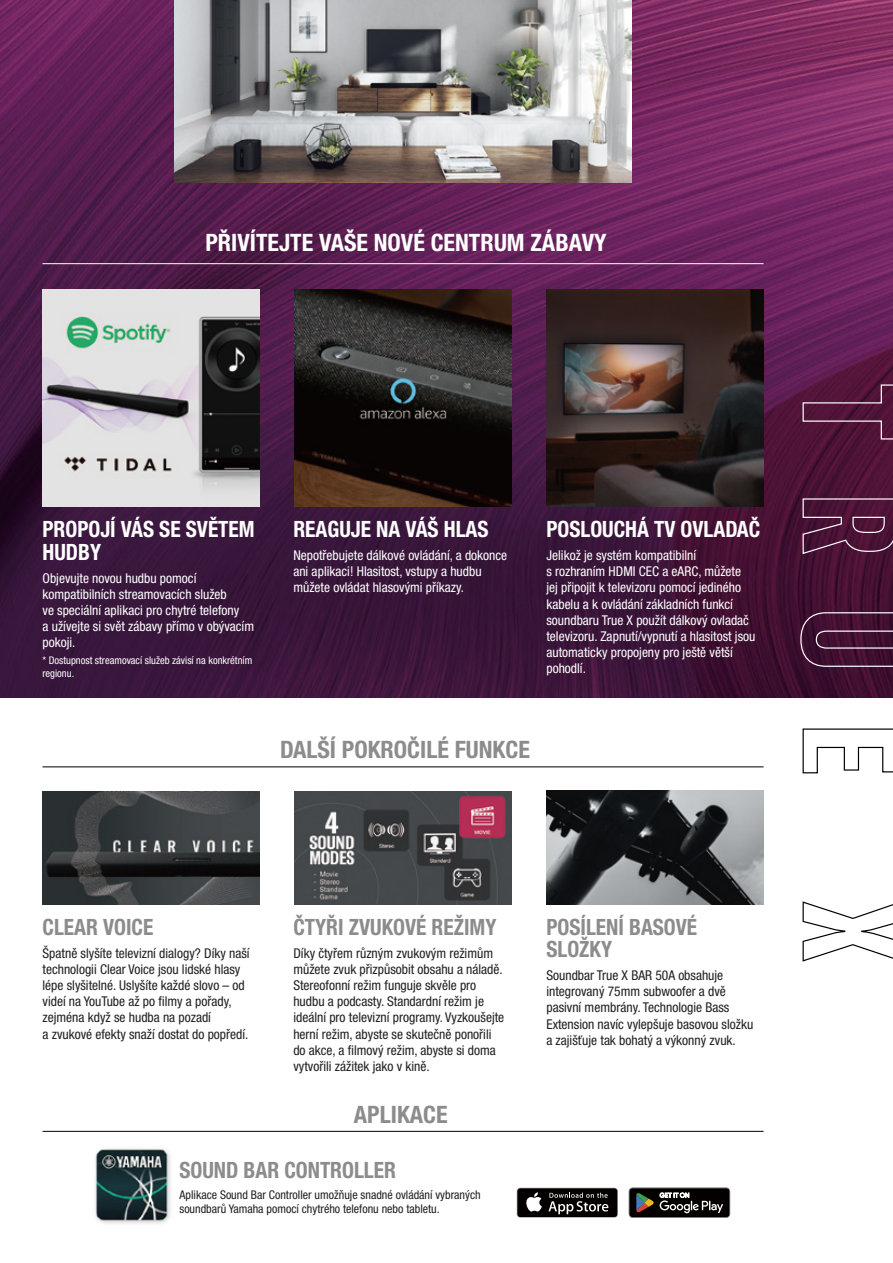
<style>
.page{position:relative;width:893px;height:1263px;background:#fff}
.page>*{position:absolute;margin:0;border:0;box-sizing:border-box;transform-origin:0 0}
.t1{font:700 condensed 24px "Helvetica Neue LT Pro";color:#fff}
.t2{font:700 condensed 24px "Helvetica Neue LT Pro";color:#8b8c8b}
.t3{font:700 condensed 22.5px/22.5px "Helvetica Neue LT Pro";color:#8b8c8b;scale:.95 1}
.t4{font:700 condensed 22.5px/22.5px "Helvetica Neue LT Pro";color:#fff;scale:.95 1}
.B{font:condensed 13.5px/16.2px "Helvetica Neue LT Pro";color:#231f20}
.B-2{font:condensed 13.5px/16.2px "Helvetica Neue LT Pro";color:#fff}
.B-3{font:condensed 12px/14.4px "Helvetica Neue LT Pro";color:#231f20}
.B-4{font:condensed 10.5px/12.6px "Helvetica Neue LT Pro";color:#fff}
</style>
<div class="page">
<img style="left:0;top:0;width:893px;height:697px">
<img style="left:294px;top:791px;width:218px;height:114px">
<img style="left:174px;top:0;width:458px;height:183px">
<img style="left:294px;top:289px;width:218px;height:218px">
<img style="left:43px;top:791px;width:217px;height:114px">
<img style="left:43px;top:289px;width:217px;height:218px">
<img style="left:95px;top:1149px;width:76px;height:75px">
<div style="left:517px;top:1188px;width:101px;height:30px;background:#929191;border-radius:4px"></div>
<div style="left:517px;top:1188px;width:100px;height:29px;background:#040000;border-radius:3px"></div>
<svg style="left:526px;top:1192px;width:16px;height:19px"></svg>
<svg style="left:548px;top:1192px;width:60px;height:22px"></svg>
<hr style="left:43px;top:767px;width:721px;height:1px;background:#000">
<hr style="left:43px;top:263px;width:721px;height:1px;background:#fff">
<hr style="left:43px;top:1131px;width:721px;height:1px;background:#000">
<img style="left:546px;top:289px;width:218px;height:218px">
<img style="left:546px;top:791px;width:218px;height:114px">
<svg style="left:629px;top:1188px;width:101px;height:30px;background:#312e2c"></svg>
<svg style="left:802px;top:384px;width:91px;height:56px;background:#5a2042"></svg>
<svg style="left:802px;top:498px;width:91px;height:57px;background:#5a2747"></svg>
<svg style="left:800px;top:612px;width:93px;height:55px;background:#502442"></svg>
<svg style="left:802px;top:728px;width:91px;height:46px"></svg>
<svg style="left:802px;top:901px;width:91px;height:61px"></svg>
<p class="t1" style="left:205px;top:228px;width:403px">PŘIVÍTEJTE VAŠE NOVÉ CENTRUM ZÁBAVY</p>
<h1 class="t4" style="left:43px;top:518px;width:225px">PROPOJÍ VÁS SE SVĚTEM<br>HUDBY</h1>
<p class="B-2" style="left:43px;top:569px;width:213px">Objevujte novou hudbu pomocí kompatibilních streamovacích služeb<br>ve speciální aplikaci pro chytré telefony<br>a užívejte si svět zábavy přímo v obývacím pokoji.</p>
<p class="B-4" style="left:43px;top:654px;width:211px">* Dostupnost streamovací služeb závisí na konkrétním regionu.</p>
<h1 class="t4" style="left:293px;top:518px;width:207px">REAGUJE NA VÁŠ HLAS</h1>
<p class="B-2" style="left:293px;top:547px;width:215px">Nepotřebujete dálkové ovládání, a dokonce ani aplikaci! Hlasitost, vstupy a hudbu můžete ovládat hlasovými příkazy.</p>
<h1 class="t4" style="left:546px;top:518px;width:227px">POSLOUCHÁ TV OVLADAČ</h1>
<p class="B-2" style="left:546px;top:547px;width:210px">Jelikož je systém kompatibilní<br>s rozhraním HDMI CEC a eARC, můžete jej připojit k televizoru pomocí jediného kabelu a k ovládání základních funkcí soundbaru True X použít dálkový ovladač televizoru. Zapnutí/vypnutí a hlasitost jsou automaticky propojeny pro ještě větší pohodlí.</p>
<p class="t2" style="left:280px;top:735px;width:251px">DALŠÍ POKROČILÉ FUNKCE</p>
<h1 class="t3" style="left:43px;top:915px;width:118px">CLEAR VOICE</h1>
<p class="B" style="left:43px;top:944px;width:209px">Špatně slyšíte televizní dialogy? Díky naší technologii Clear Voice jsou lidské hlasy lépe slyšitelné. Uslyšíte každé slovo – od videí na YouTube až po filmy a pořady, zejména když se hudba na pozadí<br>a zvukové efekty snaží dostat do popředí.</p>
<h1 class="t3" style="left:293px;top:915px;width:215px">ČTYŘI ZVUKOVÉ REŽIMY</h1>
<p class="B" style="left:293px;top:944px;width:212px">Díky čtyřem různým zvukovým režimům můžete zvuk přizpůsobit obsahu a náladě.<br>Stereofonní režim funguje skvěle pro hudbu a podcasty. Standardní režim je ideální pro televizní programy. Vyzkoušejte herní režim, abyste se skutečně ponořili do akce, a filmový režim, abyste si doma vytvořili zážitek jako v kině.</p>
<p class="t2" style="left:354px;top:1100px;width:95px">APLIKACE</p>
<h1 class="t3" style="left:179px;top:1158px;width:229px">SOUND BAR CONTROLLER</h1>
<p class="B-3" style="left:179px;top:1187px;width:303px">Aplikace Sound Bar Controller umožňuje snadné ovládání vybraných soundbarů Yamaha pomocí chytrého telefonu nebo tabletu.</p>
<h1 class="t3" style="left:546px;top:915px;width:160px">POSÍLENÍ BASOVÉ<br>SLOŽKY</h1>
<p class="B" style="left:546px;top:967px;width:208px">Soundbar True X BAR 50A obsahuje integrovaný 75mm subwoofer a dvě pasivní membrány. Technologie Bass Extension navíc vylepšuje basovou složku a zajišťuje tak bohatý a výkonný zvuk.</p>
</div>
